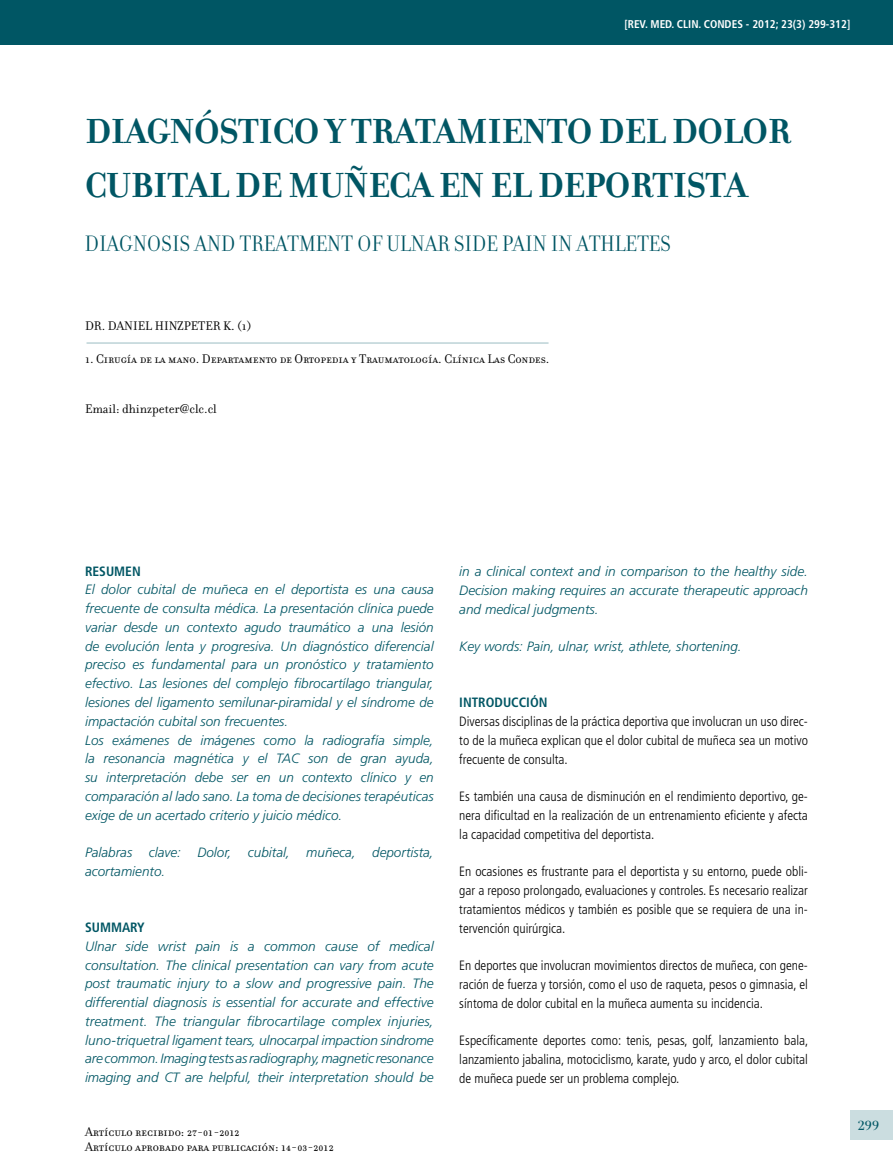
<style>
.page{position:relative;width:893px;height:1170px;background:#fff}
.page>*{position:absolute;margin:0;border:0;box-sizing:border-box;transform-origin:0 0}
.t1{font:700 37.5px/54px "Filosofia";letter-spacing:-.01em;color:#005664}
.t2{font:24px "Filosofia Grand Caps";letter-spacing:.02em;color:#005664}
.t3{font:19.5px "Filosofia Grand Caps";color:#005664;scale:1.1 1}
.t4{font:italic 300 13.5px/18.8px "Frutiger";color:#005664}
.t5{font:300 condensed 13.5px/18.8px "Frutiger";color:#000;text-align:justify}
.t6{font:13.5px/15.8px "Filosofia Small Caps";color:#000}
.t7{font:700 condensed 13.5px "Frutiger";color:#005664}
.t8{font:13.5px "Filosofia";color:#000}
.t9{font:700 condensed 11.25px "Frutiger";color:#fff}
</style>
<div class="page">
<div style="left:850px;top:1110px;width:43px;height:30px;background:#cbdde0"></div>
<hr style="left:87px;top:342px;width:462px;height:2px;background:#bcd2d6">
<div style="left:0;top:0;width:893px;height:44px;background:#005664"></div>
<p class="t9" style="left:624px;top:17px;width:227px">[REV. MED. CLIN. CONDES - 2012; 23(3) 299-312]</p>
<h1 class="t1" style="left:85px;top:105px;width:707px">DIAGNÓSTICO Y TRATAMIENTO DEL DOLOR<br>CUBITAL DE MUÑECA EN EL DEPORTISTA</h1>
<h2 class="t2" style="left:85px;top:231px;width:587px">DIAGNOSIS AND TREATMENT OF ULNAR SIDE PAIN IN ATHLETES</h2>
<p class="t6" style="left:85px;top:318px;width:168px">Dr. Daniel Hinzpeter K. (1)</p>
<p class="t6" style="left:85px;top:351px;width:466px">1. Cirugía de la mano. Departamento de Ortopedia y Traumatología. Clínica Las Condes.</p>
<p class="t8" style="left:85px;top:401px;width:133px">Email: dhinzpeter@clc.cl</p>
<p class="t7" style="left:85px;top:563px;width:57px">RESUMEN</p>
<p class="t4" style="left:85px;top:580px;width:350px">El dolor cubital de muñeca en el deportista es una causa frecuente de consulta médica. La presentación clínica puede variar desde un contexto agudo traumático a una lesión de evolución lenta y progresiva. Un diagnóstico diferencial preciso es fundamental para un pronóstico y tratamiento efectivo. Las lesiones del complejo fibrocartílago triangular, lesiones del ligamento semilunar-piramidal y el síndrome de impactación cubital son frecuentes.<br>Los exámenes de imágenes como la radiografía simple, la resonancia magnética y el TAC son de gran ayuda, su interpretación debe ser en un contexto clínico y en comparación al lado sano. La toma de decisiones terapéuticas exige de un acertado criterio y juicio médico.</p>
<p class="t4" style="left:85px;top:842px;width:350px">Palabras clave: Dolor, cubital, muñeca, deportista, acortamiento.</p>
<p class="t7" style="left:85px;top:919px;width:18px">SUMM</p>
<p class="t7" style="left:122px;top:919px;width:24px">ARY</p>
<p class="t4" style="left:85px;top:936px;width:350px;text-align:justify">Ulnar side wrist pain is a common cause of medical consultation. The clinical presentation can vary from acute post traumatic injury to a slow and progressive pain. The differential diagnosis is essential for accurate and effective treatment. The triangular fibrocartilage complex injuries, luno-triquetral ligament tears, ulnocarpal impaction sindrome are common. Imaging tests as radiography, magnetic resonance imaging and CT are helpful, their interpretation should be</p>
<p class="t6" style="left:85px;top:1123px;width:250px">Artículo recibido: 27-01-2012<br>Artículo aprobado para publicación: 14-03-2012</p>
<p class="t4" style="left:459px;top:562px;width:350px;text-align:justify">in a clinical context and in comparison to the healthy side.<br>Decision making requires an accurate therapeutic approach and medical judgments.</p>
<p class="t4" style="left:459px;top:637px;width:284px">Key words: Pain, ulnar, wrist, athlete, shortening.</p>
<p class="t7" style="left:459px;top:694px;width:90px">INTRODUCCIÓN</p>
<p class="t5" style="left:459px;top:712px;width:350px">Diversas disciplinas de la práctica deportiva que involucran un uso direc&shy;to de la muñeca explican que el dolor cubital de muñeca sea un motivo frecuente de consulta.</p>
<p class="t5" style="left:459px;top:787px;width:350px">Es también una causa de disminución en el rendimiento deportivo, ge&shy;nera dificultad en la realización de un entrenamiento eficiente y afecta la capacidad competitiva del deportista.</p>
<p class="t5" style="left:459px;top:862px;width:350px">En ocasiones es frustrante para el deportista y su entorno, puede obli&shy;gar a reposo prolongado, evaluaciones y controles. Es necesario realizar tratamientos médicos y también es posible que se requiera de una in&shy;tervención quirúrgica.</p>
<p class="t5" style="left:459px;top:956px;width:350px">En deportes que involucran movimientos directos de muñeca, con gene&shy;ración de fuerza y torsión, como el uso de raqueta, pesos o gimnasia, el síntoma de dolor cubital en la muñeca aumenta su incidencia.</p>
<p class="t5" style="left:459px;top:1031px;width:351px">Específicamente deportes como: tenis, pesas, golf, lanzamiento bala, lanzamiento jabalina, motociclismo, karate, yudo y arco, el dolor cubital de muñeca puede ser un problema complejo.</p>
<h3 class="t3" style="left:857px;top:1113px;width:22px">299</h3>
</div>
